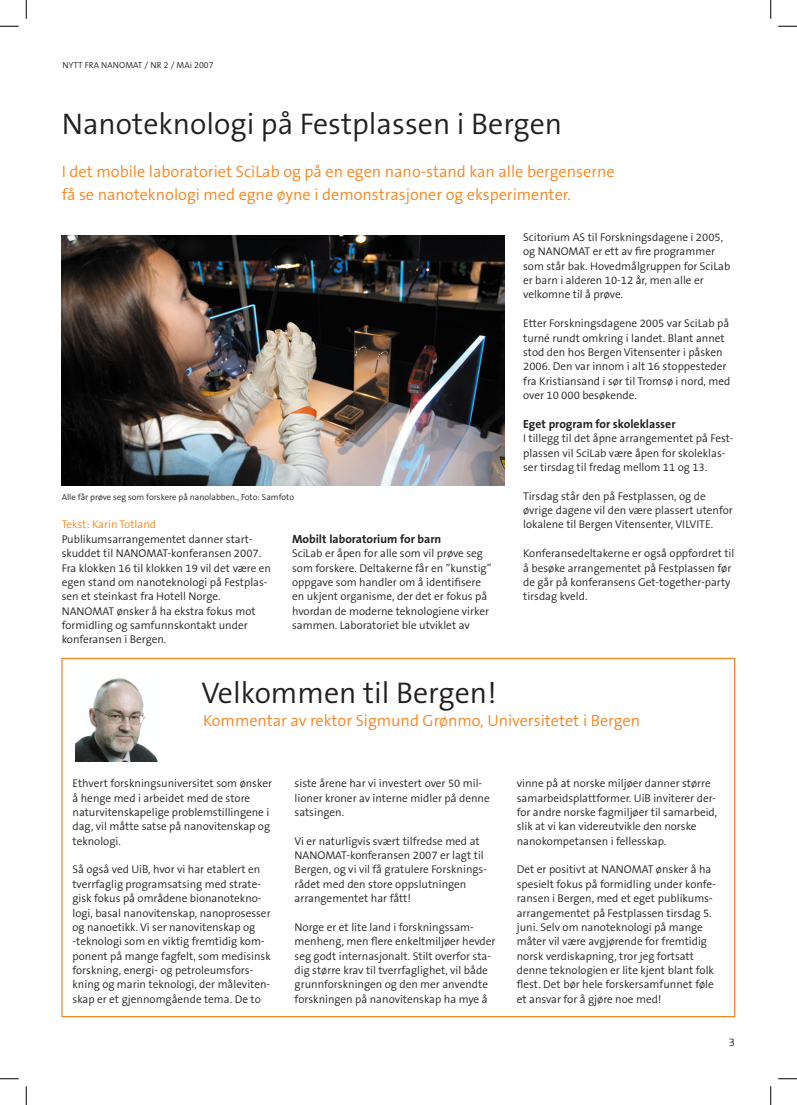
<style>
.page{position:relative;width:797px;height:1105px;background:#fff}
.page>*{position:absolute;margin:0;border:0;box-sizing:border-box;transform-origin:0 0}
.Tittel_nivå_1{font:300 30px "The Sans B4";color:#231f20}
.Ingress_med_farge{font:300 16.25px/22.5px "The Sans B4";color:#f58520}
.Mellomtittel{font:700 11.88px "The Sans B7";color:#231f20}
.Brødtekst{font:700 11.88px "The Sans B7";color:#231f20}
.Brødtekst-2{font:300 11.25px/14.4px "The Sans B4";color:#231f20}
.bildetekst{font:300 8.75px "The Sans B4";color:#231f20}
.baksideboks{font:300 8.75px "The Sans B4";letter-spacing:.01em;color:#231f20}
.s1{color:#f58520}
</style>
<div class="page">
<img style="left:62px;top:235px;width:442px;height:250px">
<img style="left:75px;top:678px;width:83px;height:84px">
<svg style="left:0;top:25px;width:19px;height:2px"></svg>
<svg style="left:778px;top:25px;width:19px;height:2px"></svg>
<svg style="left:0;top:1078px;width:19px;height:1px"></svg>
<svg style="left:778px;top:1078px;width:19px;height:1px"></svg>
<svg style="left:25px;top:0;width:2px;height:19px"></svg>
<svg style="left:25px;top:1086px;width:2px;height:19px"></svg>
<svg style="left:770px;top:0;width:1px;height:19px"></svg>
<svg style="left:770px;top:1086px;width:1px;height:19px"></svg>
<p class="baksideboks" style="left:63px;top:61px;width:152px">NYTT FRA NANOMAT / NR 2 / MAi 2007</p>
<p class="Tittel_nivå_1" style="left:62px;top:109px;width:502px">Nanoteknologi på Festplassen i Bergen</p>
<p class="Ingress_med_farge" style="left:62px;top:161px;width:554px">I det mobile laboratoriet SciLab og på en egen nano-stand kan alle bergenserne få se nanoteknologi med egne øyne i demonstrasjoner og eksperimenter.</p>
<p class="bildetekst" style="left:62px;top:492px;width:234px">Alle får prøve seg som forskere på nanolabben., Foto: Samfoto</p>
<p class="Brødtekst-2" style="left:62px;top:518px;width:211px"><span class="s1">Tekst: Karin Totland </span>Publikumsarrangementet danner start&shy;skuddet til NANOMAT-konferansen 2007.<br>Fra klokken 16 til klokken 19 vil det være en egen stand om nanoteknologi på Festplas&shy;sen et steinkast fra Hotell Norge.</p>
<p class="Brødtekst-2" style="left:62px;top:604px;width:195px">NANOMAT ønsker å ha ekstra fokus mot formidling og samfunnskontakt under konferansen i Bergen.</p>
<p class="Brødtekst" style="left:292px;top:532px;width:151px">Mobilt laboratorium for barn</p>
<p class="Brødtekst-2" style="left:292px;top:547px;width:201px">SciLab er åpen for alle som vil prøve seg som forskere. Deltakerne får en ”kunstig” oppgave som handler om å identifisere en ukjent organisme, der det er fokus på hvordan de moderne teknologiene virker sammen. Laboratoriet ble utviklet av</p>
<p class="Tittel_nivå_1" style="left:201px;top:678px;width:297px">Velkommen til Bergen!</p>
<p class="Brødtekst-2" style="left:523px;top:230px;width:209px">Scitorium AS til Forskningsdagene i 2005, og NANOMAT er ett av fire programmer som står bak. Hovedmålgruppen for SciLab er barn i alderen 10-12 år, men alle er velkomne til å prøve.</p>
<p class="Brødtekst-2" style="left:523px;top:317px;width:209px">Etter Forskningsdagene 2005 var SciLab på turné rundt omkring i landet. Blant annet stod den hos Bergen Vitensenter i påsken 2006. Den var innom i alt 16 stoppesteder fra Kristiansand i sør til Tromsø i nord, med over 10 000 besøkende.</p>
<p class="Mellomtittel" style="left:523px;top:417px;width:154px">Eget program for skoleklasser</p>
<p class="Brødtekst-2" style="left:523px;top:432px;width:212px">I tillegg til det åpne arrangementet på Fest&shy;plassen vil SciLab være åpen for skoleklas&shy;ser tirsdag til fredag mellom 11 og 13.</p>
<p class="Brødtekst-2" style="left:523px;top:489px;width:211px">Tirsdag står den på Festplassen, og de øvrige dagene vil den være plassert utenfor lokalene til Bergen Vitensenter, VILVITE.</p>
<p class="Brødtekst-2" style="left:523px;top:547px;width:213px">Konferansedeltakerne er også oppfordret til å besøke arrangementet på Festplassen før de går på konferansens Get-together-party tirsdag kveld.</p>
<p class="Ingress_med_farge" style="left:203px;top:710px;width:438px">Kommentar av rektor Sigmund Grønmo, Universitetet i Bergen</p>
<p class="Brødtekst-2" style="left:72px;top:777px;width:201px">Ethvert forskningsuniversitet som ønsker å henge med i arbeidet med de store naturvitenskapelige problemstillingene i dag, vil måtte satse på nanovitenskap og teknologi.</p>
<p class="Brødtekst-2" style="left:72px;top:863px;width:200px">Så også ved UiB, hvor vi har etablert en tverrfaglig programsatsing med strate&shy;gisk fokus på områdene bionanotekno&shy;logi, basal nanovitenskap, nanoprosesser og nanoetikk. Vi ser nanovitenskap og -teknologi som en viktig fremtidig kom&shy;ponent på mange fagfelt, som medisinsk forskning, energi- og petroleumsfors&shy;kning og marin teknologi, der måleviten&shy;skap er et gjennomgående tema. De to</p>
<p class="Brødtekst-2" style="left:294px;top:777px;width:196px">siste årene har vi investert over 50 mil&shy;lioner kroner av interne midler på denne satsingen.</p>
<p class="Brødtekst-2" style="left:294px;top:834px;width:194px">Vi er naturligvis svært tilfredse med at NANOMAT-konferansen 2007 er lagt til Bergen, og vi vil få gratulere Forsknings&shy;rådet med den store oppslutningen arrangementet har fått!</p>
<p class="Brødtekst-2" style="left:294px;top:920px;width:202px">Norge er et lite land i forskningssam&shy;menheng, men flere enkeltmiljøer hevder seg godt internasjonalt. Stilt overfor sta&shy;dig større krav til tverrfaglighet, vil både grunnforskningen og den mer anvendte forskningen på nanovitenskap ha mye å</p>
<p class="Brødtekst-2" style="left:516px;top:777px;width:202px">vinne på at norske miljøer danner større samarbeidsplattformer. UiB inviterer der&shy;for andre norske fagmiljøer til samarbeid, slik at vi kan videreutvikle den norske nanokompetansen i fellesskap.</p>
<p class="Brødtekst-2" style="left:516px;top:863px;width:201px">Det er positivt at NANOMAT ønsker å ha spesielt fokus på formidling under konfe&shy;ransen i Bergen, med et eget publikums&shy;arrangementet på Festplassen tirsdag 5. juni. Selv om nanoteknologi på mange måter vil være avgjørende for fremtidig norsk verdiskapning, tror jeg fortsatt denne teknologien er lite kjent blant folk flest. Det bør hele forskersamfunnet føle et ansvar for å gjøre noe med!</p>
</div>
